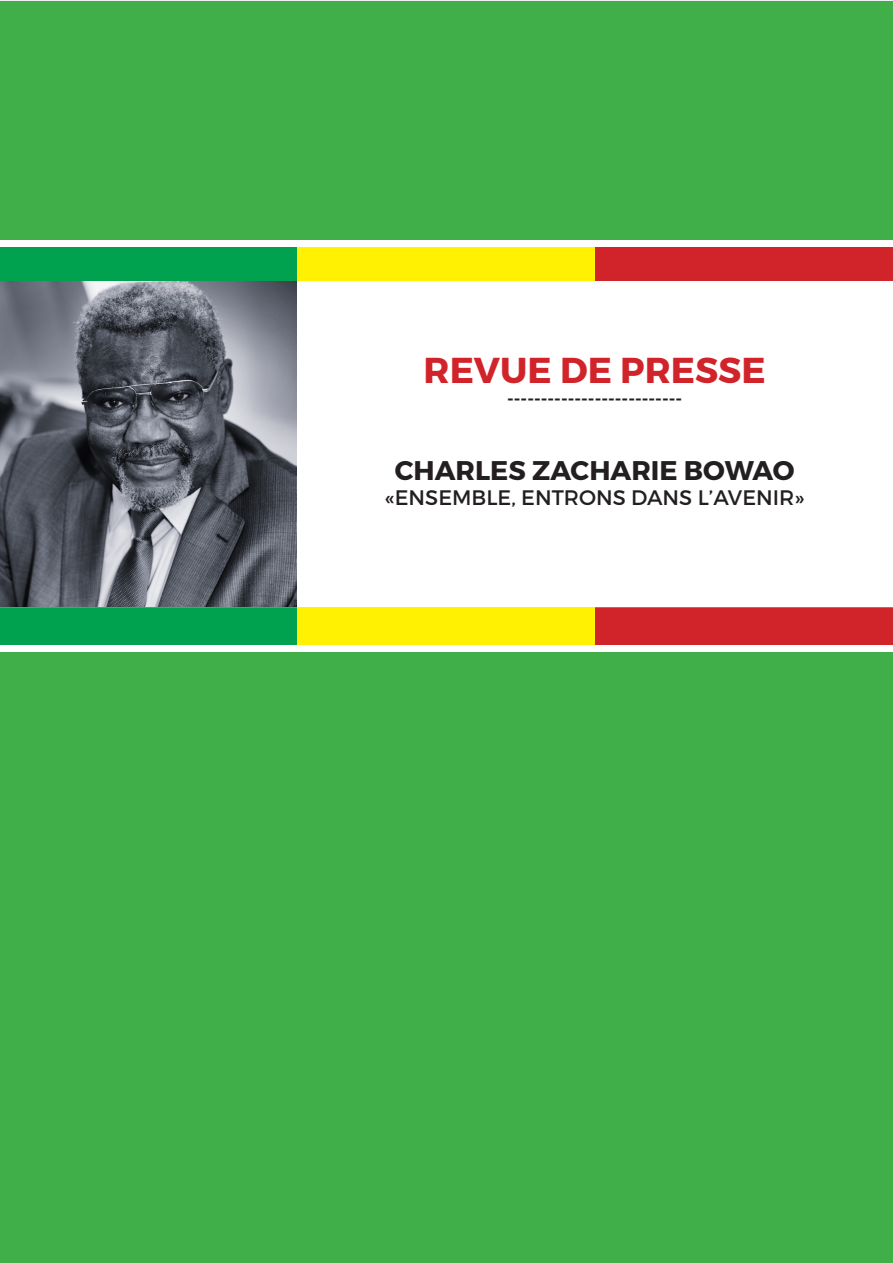
<style>
.page{position:relative;width:893px;height:1263px;background:#fff}
.page>*{position:absolute;margin:0;border:0;box-sizing:border-box;transform-origin:0 0}
.t1{font:700 36px "Montserrat";color:#d1232a}
.t2{font:700 27px "Montserrat";color:#231f20}
.t3{font:21px "Montserrat";color:#231f20}
.t4{font:700 18px "Montserrat";color:#231f20}
</style>
<div class="page">
<div style="left:1px;top:1px;width:892px;height:1262px;background:#40ae49"></div>
<div style="left:0;top:241px;width:297px;height:40px;background:#00a24f"></div>
<div style="left:297px;top:241px;width:298px;height:40px;background:#fff101"></div>
<div style="left:595px;top:241px;width:297px;height:40px;background:#d1232a"></div>
<div style="left:0;top:240px;width:893px;height:7px;background:#fff"></div>
<img style="left:1px;top:281px;width:295px;height:326px">
<div style="left:0;top:608px;width:297px;height:40px;background:#00a24f"></div>
<div style="left:297px;top:607px;width:297px;height:40px;background:#fff101"></div>
<div style="left:595px;top:608px;width:297px;height:40px;background:#d1232a"></div>
<div style="left:297px;top:281px;width:595px;height:326px;background:#fff"></div>
<div style="left:0;top:645px;width:892px;height:7px;background:#fff"></div>
<p class="t1" style="left:424px;top:348px;width:344px">REVUE DE PRESSE</p>
<p class="t4" style="left:507px;top:387px;width:177px">--------------------------</p>
<p class="t2" style="left:395px;top:454px;width:401px">CHARLES ZACHARIE BOWAO</p>
<p class="t3" style="left:385px;top:485px;width:420px">«ENSEMBLE, ENTRONS DANS L’AVENIR»</p>
</div>
